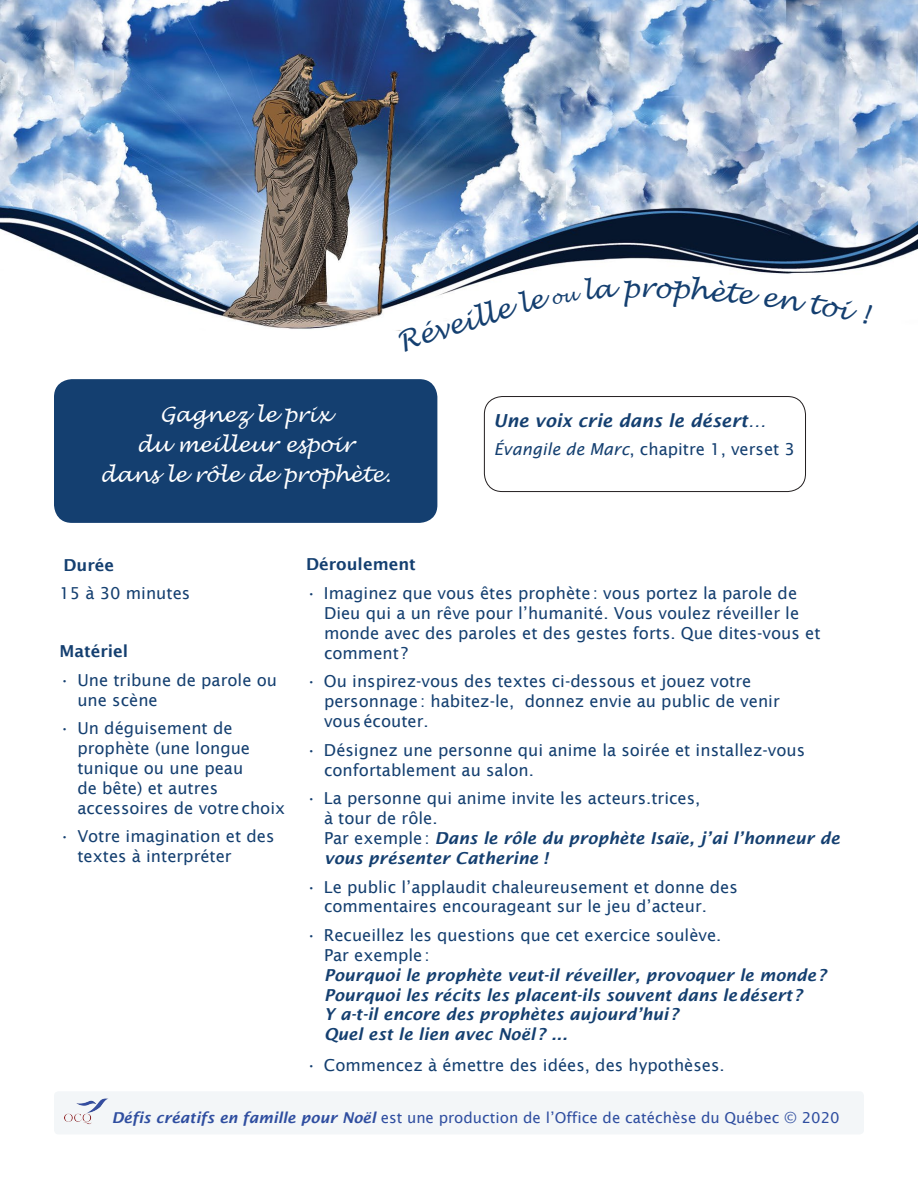
<style>
.page{position:relative;width:918px;height:1188px;background:#fff}
.page>*{position:absolute;margin:0;border:0;box-sizing:border-box;transform-origin:0 0}
.titre_2A{font:italic 21px "Lucida Handwriting";color:#fff}
.t1{font:italic 600 18px "Lucida Sans";color:#143f70}
.yexye_alinea1{font:16.5px/19.8px "Lucida Sans";color:#143f70}
.yexye_alinea1-2{font:italic 600 16.5px/19.8px "Lucida Sans";color:#143f70}
.signature{font:16.5px "Lucida Sans";color:#143f70}
.info_gras{font:600 16.5px "Lucida Sans";color:#143f70}
.yexye{font:16.5px "Lucida Sans";color:#143f70}
.t2{font:15px "Lucida Sans";color:#2f4ea0}
.s1{font-style:italic}
.s2{font-weight:600;font-style:italic}
.s3{font-weight:400;font-style:normal}
</style>
<div class="page">
<div style="left:54px;top:1091px;width:810px;height:43px;background:#f3f6f8;border-radius:4px"></div>
<img style="left:64px;top:1099px;width:44px;height:26px">
<img style="left:0;top:0;width:918px;height:329px">
<div style="left:54px;top:379px;width:383px;height:144px;background:#143f70;border-radius:18px"></div>
<div style="left:484px;top:396px;width:322px;height:96px;border:1px solid #231f20;border-radius:18px"></div>
<svg style="left:397px;top:276px;width:475px;height:55px"></svg>
<p class="titre_2A" style="left:160px;top:402px;width:172px">Gagnez le prix</p>
<p class="titre_2A" style="left:137px;top:432px;width:219px">du meilleur espoir</p>
<p class="titre_2A" style="left:100px;top:462px;width:292px">dans le rôle de prophète.</p>
<p class="t1" style="left:494px;top:410px;width:274px">Une voix crie dans le désert…</p>
<p class="signature" style="left:494px;top:440px;width:303px"><span class="s1">Évangile de Marc</span>, chapitre 1, verset 3</p>
<p class="info_gras" style="left:63px;top:555px;width:52px">Durée</p>
<p class="yexye" style="left:59px;top:584px;width:132px">15 à 30 minutes</p>
<p class="info_gras" style="left:59px;top:642px;width:70px">Matériel</p>
<p class="yexye_alinea1" style="left:77px;top:670px;width:201px;text-indent:-18px">• Une tribune de parole ou une scène</p>
<p class="yexye_alinea1" style="left:77px;top:719px;width:209px;text-indent:-18px">• Un déguisement de prophète (une longue tunique ou une peau<br>de bête) et autres accessoires de votrechoix</p>
<p class="yexye_alinea1" style="left:77px;top:827px;width:199px;text-indent:-18px">• Votre imagination et des textes à interpréter</p>
<p class="info_gras" style="left:306px;top:555px;width:111px">Déroulement</p>
<p class="yexye_alinea1" style="left:324px;top:583px;width:498px;text-indent:-18px">• Imaginez que vous êtes prophète: vous portez la parole de Dieu qui a un rêve pour l’humanité. Vous voulez réveiller le monde avec des paroles et des gestes forts. Que dites-vous et comment ?</p>
<p class="yexye_alinea1" style="left:324px;top:672px;width:457px;text-indent:-18px">• Ou inspirez-vous des textes ci-dessous et jouez votre personnage: habitez-le, donnez envie au public de venir vousécouter.</p>
<p class="yexye_alinea1" style="left:324px;top:740px;width:483px;text-indent:-18px">• Désignez une personne qui anime la soirée et installez-vous confortablement au salon.</p>
<p class="yexye_alinea1" style="left:324px;top:789px;width:517px;text-indent:-18px">• La personne qui anime invite les acteurs.trices,<br>à tour de rôle.<br>Par exemple: <span class="s2">Dans le rôle du prophète Isaïe, j’ai l’honneur de vous présenter Catherine !</span></p>
<p class="yexye_alinea1" style="left:324px;top:877px;width:415px;text-indent:-18px">• Le public l’applaudit chaleureusement et donne des commentaires encourageant sur le jeu d’acteur.</p>
<p class="yexye_alinea1-2" style="left:324px;top:925px;width:504px;text-indent:-18px"><span class="s3">• Recueillez les questions que cet exercice soulève.<br>Par exemple:<br></span>Pourquoi le prophète veut-il réveiller, provoquer le monde?<br>Pourquoi les récits les placent-ils souvent dans ledésert?<br>Y a-t-il encore des prophètes aujourd’hui?<br>Quel est le lien avec Noël? ...</p>
<p class="yexye_alinea1" style="left:306px;top:1055px;width:420px">• Commencez à émettre des idées, des hypothèses.</p>
<p class="t2" style="left:112px;top:1109px;width:729px"><span class="s2">Défis créatifs en famille pour Noël</span> est une production de l’Office de catéchèse du Québec © 2020</p>
</div>
